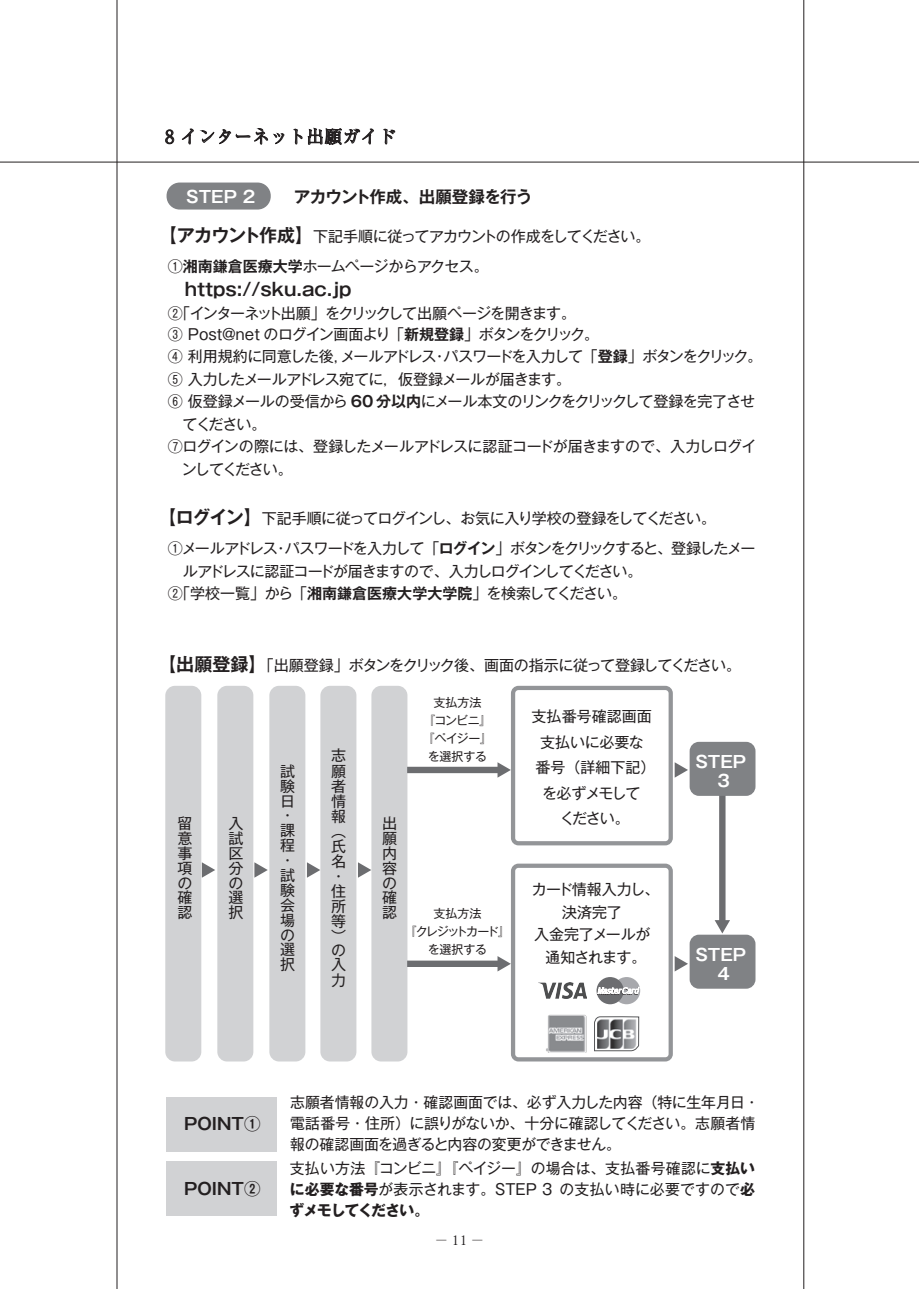
<style>
.page{position:relative;width:919px;height:1289px;background:#fff}
.page>*{position:absolute;margin:0;border:0;box-sizing:border-box;transform-origin:0 0}
.t1{font:700 18px "Gothic MB101 Pro De";color:#231f20}
.t2{font:18px "Ryumin Pro";color:#231f20}
.t3{font:700 16.5px "Gothic MB101 Pro De";letter-spacing:-.035em;color:#231f20}
.t4{font:700 16.5px "Gothic MB101 Pro De";color:#231f20}
.t5{font:700 16.5px/19.5px "Gothic MB101 Pro De";color:#fff;text-align:center}
.t6{font:15px/21px "Gothic MB101 Pro";letter-spacing:-.045em;color:#231f20;text-align:justify}
.t7{font:15px "Gothic MB101 Pro";letter-spacing:-.065em;color:#231f20}
.t8{font:15px/22.5px "Gothic MB101 Pro";letter-spacing:-.01em;color:#231f20;text-align:center}
.t9{font:15px/21px "Gothic MB101 Pro";letter-spacing:-.07em;color:#231f20}
.t10{font:15px "Gothic MB101 Pro";letter-spacing:-.075em;color:#231f20}
.t11{font:15px/25.5px "Gothic MB101 Pro";color:#231f20;text-align:center}
.t12{font:15px "Gothic MB101 Pro";letter-spacing:-.085em;color:#231f20}
.t13{font:13.35px "Koz Min Pr 6 N";color:#231f20}
.t14{font:12px/18px "Gothic MB101 Pro";letter-spacing:-.015em;color:#231f20;text-align:center}
.t15{font:12px/18px "Gothic MB101 Pro";letter-spacing:-.035em;color:#231f20;text-align:center}
.s1{color:#fff}
.s2{font-family:"Gothic MB101 Pro De";font-weight:700;font-size:18px}
.s3{font-family:"Gothic MB101 Pro De";font-weight:700}
.s4{font-weight:700}
</style>
<div class="page">
<div style="left:320px;top:685px;width:36px;height:376px;background:#d1d2d4;border-radius:10px"></div>
<div style="left:371px;top:685px;width:36px;height:376px;background:#d1d2d4;border-radius:10px"></div>
<div style="left:269px;top:685px;width:36px;height:376px;background:#d1d2d4;border-radius:10px"></div>
<div style="left:165px;top:685px;width:36px;height:376px;background:#d1d2d4;border-radius:10px"></div>
<div style="left:217px;top:685px;width:36px;height:376px;background:#d1d2d4;border-radius:10px"></div>
<div style="left:166px;top:1160px;width:110px;height:55px;background:#d1d2d4"></div>
<div style="left:166px;top:1096px;width:110px;height:55px;background:#d1d2d4"></div>
<svg style="left:165px;top:129px;width:9px;height:15px"></svg>
<svg style="left:182px;top:129px;width:12px;height:15px"></svg>
<svg style="left:200px;top:128px;width:84px;height:17px"></svg>
<svg style="left:293px;top:128px;width:81px;height:17px"></svg>
<svg style="left:383px;top:128px;width:12px;height:16px"></svg>
<div style="left:166px;top:182px;width:105px;height:27px;background:#808285;border-radius:13px"></div>
<svg style="left:202px;top:862px;width:13px;height:15px"></svg>
<svg style="left:254px;top:862px;width:14px;height:15px"></svg>
<svg style="left:307px;top:862px;width:13px;height:15px"></svg>
<svg style="left:358px;top:862px;width:13px;height:15px"></svg>
<div style="left:407px;top:766px;width:92px;height:7px;background:#6c6d70"></div>
<svg style="left:714px;top:920px;width:16px;height:13px"></svg>
<div style="left:719px;top:792px;width:6px;height:129px;background:#6c6d70"></div>
<svg style="left:497px;top:685px;width:191px;height:160px"></svg>
<div style="left:407px;top:960px;width:92px;height:7px;background:#6c6d70"></div>
<div style="left:689px;top:934px;width:66px;height:54px;background:#808285;border-radius:9px"></div>
<div style="left:689px;top:741px;width:66px;height:54px;background:#808285;border-radius:9px"></div>
<svg style="left:497px;top:863px;width:191px;height:199px"></svg>
<img style="left:538px;top:982px;width:48px;height:16px">
<hr style="left:0;top:162px;width:918px;height:1px;background:#231f20">
<hr style="left:117px;top:0;width:1px;height:1288px;background:#231f20">
<hr style="left:803px;top:0;width:1px;height:1288px;background:#231f20">
<p class="t2" style="left:165px;top:123px;width:232px">8 インターネット出願ガイド</p>
<p class="t3" style="left:186px;top:183px;width:347px"><span class="s1">STEP ２</span>　　アカウント作成、出願登録を行う</p>
<p class="t7" style="left:159px;top:224px;width:493px"><span class="s2">【アカウント作成】</span>下記手順に従ってアカウントの作成をしてください。</p>
<p class="t6" style="left:168px;top:254px;width:322px">①<span class="s3">湘南鎌倉医療大学</span>ホームページからアクセス。</p>
<p class="t9" style="left:168px;top:300px;width:433px">②「インターネット出願」をクリックして出願ページを開きます。<br>③ Post@net のログイン画面より「<span class="s3">新規登録</span>」ボタンをクリック。</p>
<p class="t7" style="left:168px;top:344px;width:596px">④ 利用規約に同意した後，メールアドレス・パスワードを入力して「<span class="s3">登録</span>」ボタンをクリック。</p>
<p class="t6" style="left:168px;top:366px;width:405px">⑤ 入力したメールアドレス宛てに，仮登録メールが届きます。</p>
<p class="t6" style="left:168px;top:389px;width:589px">⑥ 仮登録メールの受信から <span class="s3">60 分以内</span>にメール本文のリンクをクリックして登録を完了させ</p>
<p class="t6" style="left:183px;top:411px;width:85px">てください。</p>
<p class="t6" style="left:168px;top:434px;width:590px">⑦ログインの際には、登録したメールアドレスに認証コードが届きますので、入力しログイ</p>
<p class="t12" style="left:182px;top:456px;width:112px">ンしてください。</p>
<p class="t1" style="left:185px;top:274px;width:168px">https://sku.ac.jp</p>
<p class="t6" style="left:158px;top:505px;width:559px"><span class="s2">【ログイン】</span>下記手順に従ってログインし、お気に入り学校の登録をしてください。</p>
<p class="t10" style="left:168px;top:536px;width:589px">①メールアドレス・パスワードを入力して「<span class="s3">ログイン</span>」ボタンをクリックすると、登録したメー</p>
<p class="t7" style="left:183px;top:558px;width:461px">ルアドレスに認証コードが届きますので、入力しログインしてください。</p>
<p class="t7" style="left:168px;top:581px;width:461px">②「学校一覧」から「<span class="s3">湘南鎌倉医療大学大学院</span>」を検索してください。</p>
<p class="t9" style="left:158px;top:652px;width:584px"><span class="s2">【出願登録】</span>「出願登録」ボタンをクリック後、画面の指示に従って登録してください。</p>
<p class="t6" style="left:177px;top:810px;width:17px">留</p>
<p class="t6" style="left:177px;top:825px;width:17px">意</p>
<p class="t6" style="left:177px;top:840px;width:17px">事</p>
<p class="t6" style="left:177px;top:855px;width:17px">項</p>
<p class="t6" style="left:177px;top:870px;width:17px">の</p>
<p class="t6" style="left:177px;top:884px;width:17px">確</p>
<p class="t6" style="left:177px;top:899px;width:17px">認</p>
<p class="t6" style="left:228px;top:810px;width:16px">入</p>
<p class="t6" style="left:228px;top:825px;width:16px">試</p>
<p class="t6" style="left:228px;top:840px;width:16px">区</p>
<p class="t6" style="left:228px;top:855px;width:16px">分</p>
<p class="t6" style="left:228px;top:870px;width:16px">の</p>
<p class="t6" style="left:228px;top:884px;width:16px">選</p>
<p class="t6" style="left:228px;top:899px;width:16px">択</p>
<p class="t6" style="left:280px;top:758px;width:16px">試</p>
<p class="t6" style="left:280px;top:773px;width:16px">験</p>
<p class="t6" style="left:280px;top:788px;width:16px">日</p>
<p class="t6" style="left:280px;top:803px;width:16px">・</p>
<p class="t6" style="left:280px;top:818px;width:16px">課</p>
<p class="t6" style="left:280px;top:833px;width:16px">程</p>
<p class="t6" style="left:280px;top:848px;width:16px">・</p>
<p class="t6" style="left:280px;top:863px;width:16px">試</p>
<p class="t6" style="left:280px;top:878px;width:16px">験</p>
<p class="t6" style="left:280px;top:893px;width:16px">会</p>
<p class="t6" style="left:280px;top:908px;width:16px">場</p>
<p class="t6" style="left:280px;top:922px;width:16px">の</p>
<p class="t6" style="left:280px;top:936px;width:16px">選</p>
<p class="t6" style="left:280px;top:951px;width:16px">択</p>
<p class="t6" style="left:331px;top:743px;width:16px">志</p>
<p class="t6" style="left:331px;top:758px;width:16px">願</p>
<p class="t6" style="left:331px;top:773px;width:16px">者</p>
<p class="t6" style="left:331px;top:788px;width:16px">情</p>
<p class="t6" style="left:331px;top:803px;width:16px">報</p>
<p class="t6" style="left:331px;top:818px;width:16px">（</p>
<p class="t6" style="left:331px;top:833px;width:16px">氏</p>
<p class="t6" style="left:331px;top:848px;width:16px">名</p>
<p class="t6" style="left:331px;top:863px;width:16px">・</p>
<p class="t6" style="left:331px;top:878px;width:16px">住</p>
<p class="t6" style="left:331px;top:893px;width:16px">所</p>
<p class="t6" style="left:331px;top:908px;width:16px">等</p>
<p class="t6" style="left:331px;top:923px;width:16px">）</p>
<p class="t6" style="left:331px;top:937px;width:16px">の</p>
<p class="t6" style="left:331px;top:952px;width:16px">入</p>
<p class="t6" style="left:331px;top:967px;width:16px">力</p>
<p class="t14" style="left:422px;top:691px;width:71px">支払方法<br>『コンビニ』『ペイジー』を選択する</p>
<p class="t6" style="left:382px;top:810px;width:16px">出</p>
<p class="t6" style="left:382px;top:825px;width:16px">願</p>
<p class="t6" style="left:382px;top:840px;width:16px">内</p>
<p class="t6" style="left:382px;top:855px;width:16px">容</p>
<p class="t6" style="left:382px;top:870px;width:16px">の</p>
<p class="t6" style="left:382px;top:884px;width:16px">確</p>
<p class="t6" style="left:382px;top:899px;width:16px">認</p>
<p class="t15" style="left:404px;top:902px;width:107px">支払方法<br>『クレジットカード』を選択する</p>
<p class="t11" style="left:531px;top:702px;width:125px">支払番号確認画面支払いに必要な<br>番号（詳細下記）を必ずメモして<br>ください。</p>
<p class="t8" style="left:531px;top:876px;width:129px">カード情報入力し、決済完了<br>入金完了メールが通知されます。</p>
<p class="t5" style="left:695px;top:749px;width:53px">STEP<br>３</p>
<p class="t5" style="left:695px;top:942px;width:53px">STEP<br>４</p>
<p class="t4" style="left:184px;top:1110px;width:78px">POINT①</p>
<p class="t4" style="left:184px;top:1174px;width:78px">POINT②</p>
<p class="t8" style="left:290px;top:1089px;width:470px;line-height:21px;text-align:left">志願者情報の入力・確認画面では、必ず入力した内容（特に生年月日・電話番号・住所）に誤りがないか、十分に確認してください。志願者情報の確認画面を過ぎると内容の変更ができません。</p>
<p class="t6" style="left:289px;top:1156px;width:467px">支払い方法『コンビニ』『ペイジー』の場合は、支払番号確認に<span class="s4">支払いに必要な番号</span>が表示されます。STEP 3 の支払い時に必要ですので<span class="s4">必ずメモしてください。</span></p>
<p class="t13" style="left:434px;top:1232px;width:51px">−11−</p>
</div>
